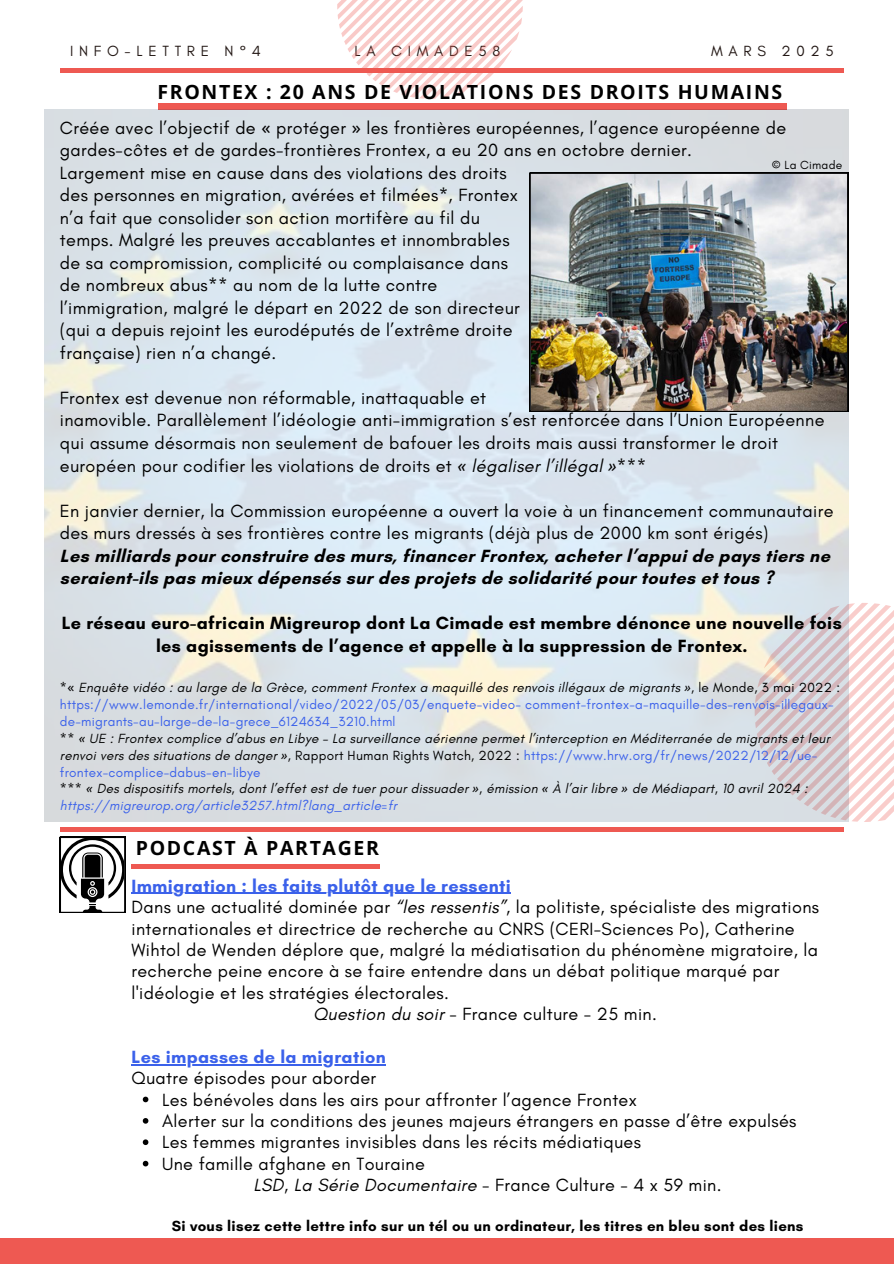
<style>
.page{position:relative;width:894px;height:1264px;background:#fff}
.page>*{position:absolute;margin:0;border:0;box-sizing:border-box;transform-origin:0 0}
.t1{font:700 19.5px "Open Sans";letter-spacing:.085em;color:#000}
.t2{font:18px/22.5px "Glacial Indifference";letter-spacing:.02em;color:#000}
.t3{font:700 18px/22.5px "Glacial Indifference";letter-spacing:.02em;color:#000;text-align:center}
.t4{font:italic 18px "Glacial Indifference";letter-spacing:.02em;color:#000}
.t5{font:700 18px "Glacial Indifference";letter-spacing:.02em;color:#3b61ea}
.t6{font:700 15px "Glacial Indifference";letter-spacing:.02em;color:#000}
.t7{font:15px "Glacial Indifference";letter-spacing:.38em;color:#231815}
.t8{font:italic 13.5px/16.8px "Glacial Indifference";letter-spacing:.02em;color:#000}
.t9{font:12px "Glacial Indifference";letter-spacing:.02em;color:#000}
.s1{font-family:"Noto Sans"}
.s2{font-family:"Noto Sans";font-style:italic}
.s3{font-style:italic}
.s4{font-weight:700}
.s5{font-style:normal}
.s6{font-family:"Noto Sans";font-style:normal}
.s7{font-style:normal;color:#3b61ea}
.s8{color:#3b61ea}
.s9{font-weight:700;color:#3b61ea}
</style>
<div class="page">
<svg style="left:337px;top:0;width:185px;height:99px"></svg>
<div style="left:0;top:1238px;width:893px;height:25px;background:#ee5952"></div>
<svg style="left:754px;top:603px;width:139px;height:219px"></svg>
<div style="left:60px;top:68px;width:783px;height:5px;background:#ee5952"></div>
<div style="left:158px;top:103px;width:628px;height:7px;background:#ee5952"></div>
<img style="left:44px;top:110px;width:804px;height:711px">
<img style="left:529px;top:173px;width:318px;height:239px">
<hr style="left:60px;top:827px;width:783px;height:4px;background:#ee5952">
<div style="left:131px;top:864px;width:249px;height:5px;background:#ee5952"></div>
<svg style="left:60px;top:837px;width:65px;height:75px"></svg>
<hr style="left:131px;top:892px;width:380px;height:2px;background:#3b61ea">
<hr style="left:131px;top:1063px;width:255px;height:2px;background:#3b61ea">
<svg style="left:143px;top:1096px;width:5px;height:6px"></svg>
<svg style="left:143px;top:1118px;width:5px;height:5px"></svg>
<svg style="left:143px;top:1139px;width:5px;height:5px"></svg>
<svg style="left:143px;top:1160px;width:5px;height:6px"></svg>
<h4 class="t7" style="left:70px;top:42px;width:192px">INFO-LETTRE N°4</h4>
<h4 class="t7" style="left:354px;top:42px;width:147px">LA CIMADE58</h4>
<h4 class="t7" style="left:711px;top:42px;width:124px">MARS 2025</h4>
<h3 class="t1" style="left:157px;top:78px;width:626px">FRONTEX : 20 ANS DE VIOLATIONS DES DROITS HUMAINS</h3>
<p class="t2" style="left:60px;top:116px;width:727px">Créée avec l’objectif de <span class="s1">«</span> protéger <span class="s1">»</span> les frontières européennes, l’agence européenne de gardes-côtes et de gardes-frontières Frontex, a eu 20 ans en octobre dernier.<br>Largement mise en cause dans des violations des droits<br>des personnes en migration, avérées et filmées*, Frontex<br>n’a fait que consolider son action mortifère au fil du<br>temps. Malgré les preuves accablantes et innombrables<br>de sa compromission, complicité ou complaisance dans<br>de nombreux abus** au nom de la lutte contre<br>l’immigration, malgré le départ en 2022 de son directeur<br>(qui a depuis rejoint les eurodéputés de l’extrême droite<br>française) rien n’a changé.</p>
<h1 class="t2" style="left:60px;top:386px;width:765px">Frontex est devenue non réformable, inattaquable et<br>inamovible. Parallèlement l’idéologie anti-immigration s’est renforcée dans l’Union Européenne qui assume désormais non seulement de bafouer les droits mais aussi transformer le droit européen pour codifier les violations de droits et <span class="s2">«</span> <span class="s3">légaliser l’illégal</span> <span class="s2">»</span><span class="s3">***</span></h1>
<p class="t2" style="left:60px;top:499px;width:774px">En janvier dernier, la Commission européenne a ouvert la voie à un financement communautaire des murs dressés à ses frontières contre les migrants (déjà plus de 2000 km sont érigés)<br><span class="s4">Les milliards pour construire des murs, financer Frontex, acheter l’appui de pays tiers ne seraient-ils pas mieux dépensés sur des projets de solidarité pour toutes et tous ?</span></p>
<p class="t3" style="left:62px;top:611px;width:781px">Le réseau euro-africain Migreurop dont La Cimade est membre dénonce une nouvelle fois les agissements de l’agence et appelle à la suppression de Frontex.</p>
<h3 class="t8" style="left:60px;top:679px;width:781px"><span class="s5">*</span><span class="s6">«</span> Enquête vidéo : au large de la Grèce, comment Frontex a maquillé des renvois illégaux de migrants <span class="s1">»</span><span class="s5">, le Monde, 3 mai 2022 : </span><span class="s7">https://www.lemonde.fr/international/video/2022/05/03/enquete-video- comment-frontex-a-maquille-des-renvois-illegaux&shy;de-migrants-au-large-de-la-grece_6124634_3210.html<br></span><span class="s5">**</span> <span class="s1">«</span> UE : Frontex complice d’abus en Libye – La surveillance aérienne permet l’interception en Méditerranée de migrants et leur renvoi vers des situations de danger <span class="s1">»</span><span class="s5">, Rapport Human Rights Watch, 2022 :</span> <span class="s7">https://www.hrw.org/fr/news/2022/12/12/ue&shy;frontex-complice-dabus-en-libye<br></span>*** <span class="s1">«</span> Des dispositifs mortels, dont l’effet est de tuer pour dissuader <span class="s1">»</span>, émission <span class="s1">«</span> À l’air libre <span class="s1">»</span> de Médiapart, 10 avril 2024 : <span class="s8">https://migreurop.org/article3257.html?lang_article=fr</span></h3>
<h3 class="t9" style="left:771px;top:158px;width:72px">© La Cimade</h3>
<h3 class="t1" style="left:136px;top:834px;width:245px">PODCAST À PARTAGER</h3>
<h2 class="t5" style="left:131px;top:874px;width:380px">Immigration : les faits plutôt que le ressenti</h2>
<h2 class="t2" style="left:131px;top:895px;width:689px">Dans une actualité dominée par <span class="s3">“les ressentis”</span>, la politiste, spécialiste des migrations</h2>
<h2 class="t2" style="left:131px;top:917px;width:664px">internationales et directrice de recherche au CNRS (CERI-Sciences Po), Catherine</h2>
<h2 class="t2" style="left:131px;top:938px;width:688px">Wihtol de Wenden déplore que, malgré la médiatisation du phénomène migratoire, la</h2>
<h2 class="t2" style="left:131px;top:959px;width:649px">recherche peine encore à se faire entendre dans un débat politique marqué par</h2>
<h2 class="t2" style="left:131px;top:981px;width:319px">l'idéologie et les stratégies électorales.</h2>
<h2 class="t2" style="left:313px;top:1002px;width:345px"><span class="s3">Question du soir -</span> France culture - 25 min.</h2>
<h6 class="t2" style="left:131px;top:1045px;width:256px;line-height:21.3px"><span class="s9">Les impasses de la migration<br></span>Quatre épisodes pour aborder</h6>
<p class="t2" style="left:162px;top:1088px;width:476px">Les bénévoles dans les airs pour affronter l’agence Frontex</p>
<p class="t2" style="left:162px;top:1109px;width:635px">Alerter sur la conditions des jeunes majeurs étrangers en passe d’être expulsés</p>
<p class="t2" style="left:162px;top:1130px;width:480px">Les femmes migrantes invisibles dans les récits médiatiques</p>
<p class="t2" style="left:162px;top:1152px;width:264px">Une famille afghane en Touraine</p>
<h1 class="t4" style="left:253px;top:1174px;width:469px">LSD, La Série Documentaire <span class="s5">- France Culture - 4 x 59 min.</span></h1>
<p class="t6" style="left:172px;top:1216px;width:633px">Si vous lisez cette lettre info sur un tél ou un ordinateur, les titres en bleu sont des liens</p>
</div>
